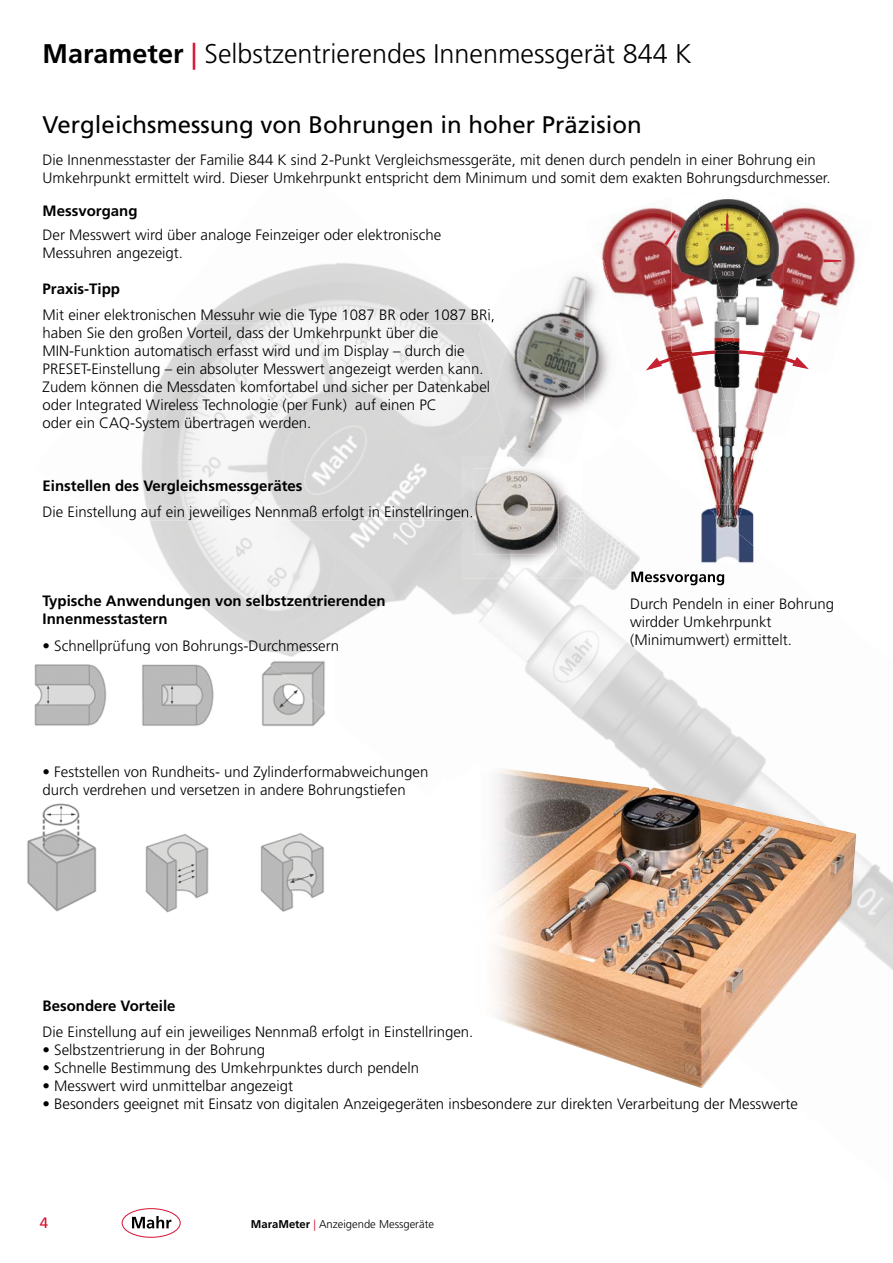
<style>
.page{position:relative;width:893px;height:1263px;background:#fff}
.page>*{position:absolute;margin:0;border:0;box-sizing:border-box;transform-origin:0 0}
.t1{font:300 27px "Frutiger LT Pro";color:#000}
.t2{font:24px "Frutiger LT Pro";color:#000}
.t3{font:300 15px/18px "Frutiger LT Pro";color:#000}
.t4{font:700 15px/18px "Frutiger LT Pro";color:#000}
.t5{font:15px "Frutiger LT Pro";color:#d51130}
.t6{font:300 11.25px "Frutiger LT Pro";color:#000}
.s1{font-weight:700}
.s2{font-weight:400;color:#d51130}
.s3{color:#d51130}
</style>
<div class="page">
<div style="left:122px;top:1208px;width:59px;height:30px;border:1px solid #d51130;border-radius:50%"></div>
<svg style="left:132px;top:1216px;width:39px;height:12px"></svg>
<img style="left:141px;top:281px;width:353px;height:371px">
<img style="left:260px;top:263px;width:234px;height:131px">
<img style="left:335px;top:538px;width:228px;height:165px">
<img style="left:557px;top:509px;width:27px;height:75px">
<img style="left:563px;top:558px;width:300px;height:299px">
<img style="left:644px;top:586px;width:219px;height:208px">
<img style="left:722px;top:585px;width:141px;height:144px">
<img style="left:856px;top:857px;width:37px;height:91px">
<img style="left:867px;top:937px;width:26px;height:33px">
<img style="left:155px;top:309px;width:330px;height:14px">
<img style="left:141px;top:506px;width:321px;height:14px">
<img style="left:631px;top:585px;width:93px;height:1px">
<img style="left:27px;top:664px;width:297px;height:249px">
<img style="left:256px;top:652px;width:69px;height:67px">
<img style="left:492px;top:765px;width:364px;height:323px">
<svg style="left:800px;top:558px;width:63px;height:27px"></svg>
<img style="left:584px;top:511px;width:216px;height:74px">
<img style="left:631px;top:572px;width:93px;height:13px">
<img style="left:701px;top:508px;width:52px;height:56px">
<img style="left:601px;top:207px;width:71px;height:96px">
<img style="left:783px;top:205px;width:73px;height:102px">
<img style="left:722px;top:199px;width:13px;height:98px">
<img style="left:672px;top:199px;width:50px;height:98px">
<img style="left:735px;top:199px;width:48px;height:102px">
<svg style="left:726px;top:214px;width:3px;height:17px"></svg>
<svg style="left:664px;top:230px;width:12px;height:15px"></svg>
<svg style="left:823px;top:259px;width:18px;height:3px"></svg>
<img style="left:739px;top:505px;width:4px;height:16px">
<img style="left:738px;top:449px;width:20px;height:56px">
<img style="left:701px;top:449px;width:16px;height:43px">
<img style="left:733px;top:456px;width:5px;height:11px">
<img style="left:733px;top:467px;width:5px;height:25px">
<img style="left:717px;top:455px;width:5px;height:8px">
<img style="left:717px;top:463px;width:5px;height:29px">
<img style="left:722px;top:449px;width:11px;height:15px">
<img style="left:722px;top:464px;width:11px;height:19px">
<img style="left:730px;top:482px;width:3px;height:10px">
<img style="left:722px;top:481px;width:3px;height:11px">
<img style="left:725px;top:483px;width:5px;height:9px">
<svg style="left:712px;top:492px;width:27px;height:38px"></svg>
<img style="left:722px;top:505px;width:11px;height:16px">
<img style="left:653px;top:303px;width:19px;height:46px">
<img style="left:672px;top:296px;width:39px;height:53px">
<img style="left:783px;top:302px;width:38px;height:47px">
<img style="left:764px;top:301px;width:19px;height:48px">
<img style="left:714px;top:297px;width:14px;height:51px">
<img style="left:728px;top:297px;width:31px;height:52px">
<img style="left:722px;top:320px;width:13px;height:24px">
<svg style="left:646px;top:349px;width:163px;height:100px"></svg>
<img style="left:601px;top:255px;width:8px;height:19px">
<img style="left:488px;top:268px;width:6px;height:41px">
<img style="left:479px;top:323px;width:23px;height:69px">
<img style="left:485px;top:309px;width:9px;height:14px">
<img style="left:514px;top:275px;width:70px;height:66px">
<img style="left:494px;top:341px;width:90px;height:116px">
<img style="left:584px;top:274px;width:31px;height:130px">
<img style="left:601px;top:279px;width:17px;height:49px">
<img style="left:462px;top:457px;width:120px;height:121px">
<img style="left:462px;top:506px;width:10px;height:14px">
<img style="left:510px;top:457px;width:72px;height:12px">
<img style="left:541px;top:457px;width:34px;height:7px">
<img style="left:474px;top:469px;width:84px;height:86px">
<img style="left:513px;top:469px;width:34px;height:8px">
<h1 class="t1" style="left:43px;top:38px;width:651px"><span class="s1">Marameter</span> <span class="s2">|</span> Selbstzentrierendes Innenmessgerät 844 K</h1>
<h2 class="t2" style="left:43px;top:110px;width:601px">Vergleichsmessung von Bohrungen in hoher Präzision</h2>
<p class="t3" style="left:43px;top:151px;width:790px">Die Innenmesstaster der Familie 844 K sind 2-Punkt Vergleichsmessgeräte, mit denen durch pendeln in einer Bohrung ein<br>Umkehrpunkt ermittelt wird. Dieser Umkehrpunkt entspricht dem Minimum und somit dem exakten Bohrungsdurchmesser.</p>
<p class="t4" style="left:43px;top:202px;width:96px">Messvorgang</p>
<p class="t3" style="left:43px;top:226px;width:400px">Der Messwert wird über analoge Feinzeiger oder elektronische<br>Messuhren angezeigt.</p>
<p class="t4" style="left:43px;top:280px;width:79px">Praxis-Tipp</p>
<p class="t3" style="left:43px;top:306px;width:454px">Mit einer elektronischen Messuhr wie die Type 1087 BR oder 1087 BRi, haben Sie den großen Vorteil, dass der Umkehrpunkt über die MIN-Funktion automatisch erfasst wird und im Display – durch die PRESET-Einstellung – ein absoluter Messwert angezeigt werden kann.<br>Zudem können die Messdaten komfortabel und sicher per Datenkabel oder Integrated Wireless Technologie (per Funk) auf einen PC<br>oder ein CAQ-System übertragen werden.</p>
<p class="t4" style="left:43px;top:477px;width:262px">Einstellen des Vergleichsmessgerätes</p>
<p class="t3" style="left:43px;top:503px;width:432px">Die Einstellung auf ein jeweiliges Nennmaß erfolgt in Einstellringen.</p>
<p class="t4" style="left:43px;top:592px;width:345px">Typische Anwendungen von selbstzentrierenden<br>Innenmesstastern</p>
<p class="t3" style="left:43px;top:637px;width:298px">• Schnellprüfung von Bohrungs-Durchmessern</p>
<p class="t3" style="left:43px;top:763px;width:387px">• Feststellen von Rundheits- und Zylinderformabweichungen durch verdrehen und versetzen in andere Bohrungstiefen</p>
<p class="t3" style="left:630px;top:594px;width:205px">Durch Pendeln in einer Bohrung wirdder Umkehrpunkt (Minimumwert) ermittelt.</p>
<p class="t4" style="left:43px;top:997px;width:135px">Besondere Vorteile</p>
<p class="t3" style="left:43px;top:1023px;width:432px">Die Einstellung auf ein jeweiliges Nennmaß erfolgt in Einstellringen.</p>
<p class="t3" style="left:43px;top:1041px;width:224px">• Selbstzentrierung in der Bohrung</p>
<p class="t3" style="left:43px;top:1059px;width:378px">• Schnelle Bestimmung des Umkehrpunktes durch pendeln</p>
<p class="t3" style="left:43px;top:1077px;width:252px">• Messwert wird unmittelbar angezeigt</p>
<p class="t3" style="left:43px;top:1095px;width:757px">• Besonders geeignet mit Einsatz von digitalen Anzeigegeräten insbesondere zur direkten Verarbeitung der Messwerte</p>
<p class="t5" style="left:40px;top:1214px;width:10px">4</p>
<p class="t6" style="left:251px;top:1218px;width:185px"><span class="s1">MaraMeter</span> <span class="s3">|</span> Anzeigende Messgeräte</p>
</div>
